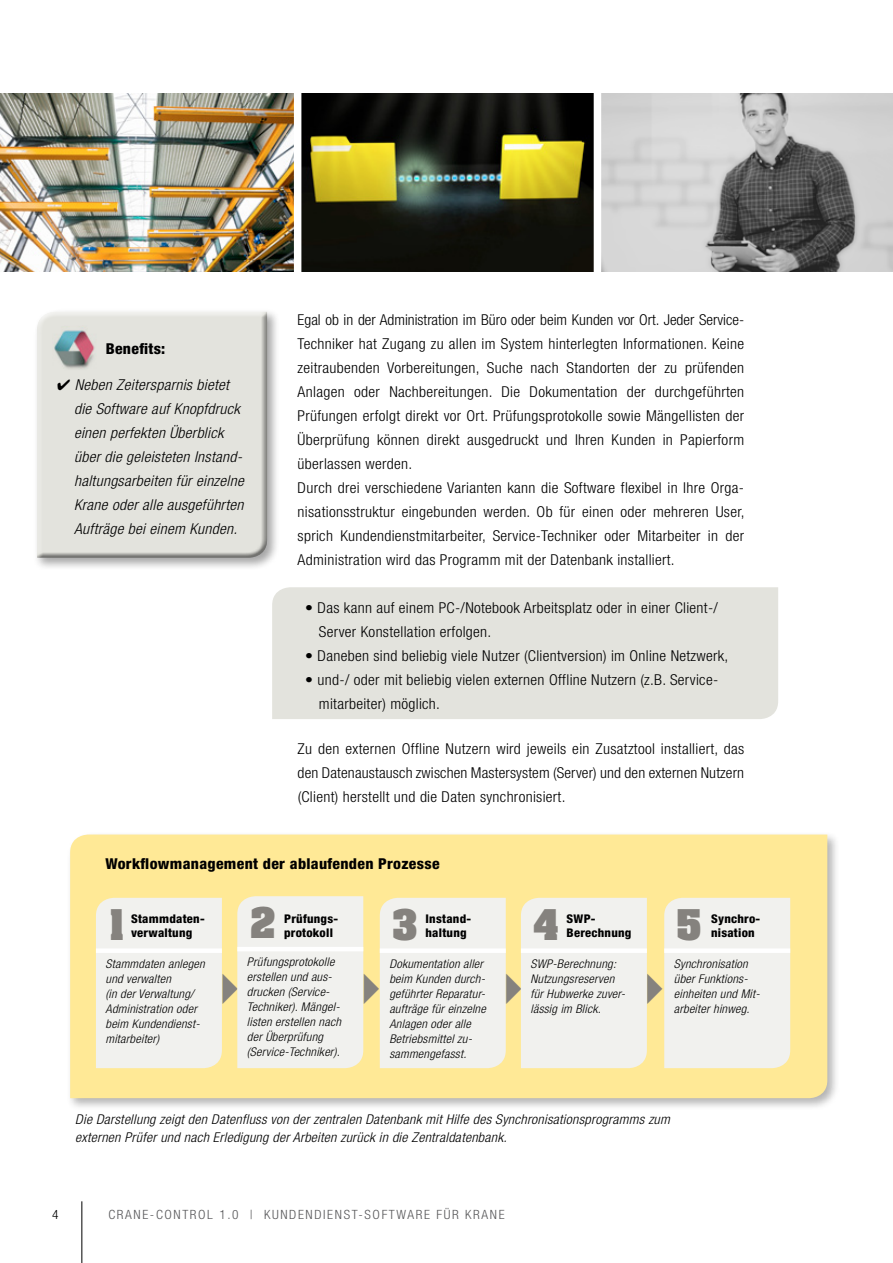
<style>
.page{position:relative;width:893px;height:1263px;background:#fff}
.page>*{position:absolute;margin:0;border:0;box-sizing:border-box;transform-origin:0 0}
.t1{font:700 36px "Aachen";color:#85827e}
.t2{font:300 condensed 15px/24px "Helvetica Neue";letter-spacing:.02em;color:#000}
.t3{font:300 condensed 15px/24px "Helvetica Neue";letter-spacing:.02em;color:#000;scale:1.05 1}
.t4{font:italic 300 condensed 15px/24px "Helvetica Neue";letter-spacing:.02em;color:#000;scale:1.05 1}
.t5{font:800 condensed 15px "Helvetica Neue";letter-spacing:.02em;color:#000;scale:1.05 1}
.t6{font:italic 300 condensed 13.5px/18px "Helvetica Neue";letter-spacing:.02em;color:#000;scale:1.05 1}
.t7{font:300 condensed 12.75px "Helvetica Neue";letter-spacing:.12em;color:#58585a;scale:1.05 1}
.t8{font:300 condensed 12.75px "Helvetica Neue";color:#000;scale:1.05 1}
.t9{font:italic 300 condensed 12px/15px "Helvetica Neue";letter-spacing:.02em;color:#000;scale:1.05 1}
.t10{font:800 condensed 12px/13.5px "Helvetica Neue";letter-spacing:.02em;color:#000;scale:1.05 1}
</style>
<div class="page">
<hr style="left:82px;top:1201px;width:1px;height:62px;background:#000">
<div style="left:272px;top:587px;width:506px;height:132px;background:#e3e3dd"></div>
<img style="left:0;top:94px;width:893px;height:177px">
<div style="left:294px;top:92px;width:7px;height:196px;background:#fff"></div>
<div style="left:594px;top:91px;width:7px;height:196px;background:#fff"></div>
<div style="left:66px;top:831px;width:774px;height:280px;background:#000;opacity:.3"></div>
<div style="left:70px;top:834px;width:757px;height:264px;background:#ffe996"></div>
<div style="left:664px;top:898px;width:126px;height:170px;background:#f1f1ee"></div>
<div style="left:664px;top:948px;width:126px;height:5px;background:#fff"></div>
<div style="left:33px;top:308px;width:247px;height:262px;background:#000;opacity:.35"></div>
<div style="left:36px;top:311px;width:234px;height:247px;background:#e3e3dd"></div>
<img style="left:54px;top:327px;width:41px;height:42px">
<svg style="left:96px;top:896px;width:551px;height:172px;background:#f2f0e5"></svg>
<p class="t5" style="left:106px;top:339px;width:58px">Benefits:</p>
<p class="t4" style="left:74px;top:373px;width:163px;text-indent:-17px">✔ Neben Zeitersparnis bietet die Software auf Knopfdruck einen perfekten Überblick über die geleisteten Instand&shy;haltungsarbeiten für einzelne<br>Krane oder alle ausgeführten<br>Aufträge bei einem Kunden.</p>
<p class="t2" style="left:298px;top:307px;width:449px">Egal ob in der Administration im Büro oder beim Kunden vor Ort. Jeder Service-Techniker hat Zugang zu allen im System hinterlegten Informationen. Keine zeitraubenden Vorbereitungen, Suche nach Standorten der zu prüfenden Anlagen oder Nachbereitungen. Die Dokumentation der durchgeführten Prüfungen erfolgt direkt vor Ort. Prüfungsprotokolle sowie Mängellisten der Überprüfung können direkt ausgedruckt und Ihren Kunden in Papierform überlassen werden.<br>Durch drei verschiedene Varianten kann die Software flexibel in Ihre Orga&shy;nisationsstruktur eingebunden werden. Ob für einen oder mehreren User, sprich Kundendienstmitarbeiter, Service-Techniker oder Mitarbeiter in der Administration wird das Programm mit der Datenbank installiert.</p>
<p class="t3" style="left:305px;top:595px;width:394px">• Das kann auf einem PC-/Notebook Arbeitsplatz oder in einer Client-/<br>Server Konstellation erfolgen.</p>
<p class="t3" style="left:305px;top:643px;width:404px">• Daneben sind beliebig viele Nutzer (Clientversion) im Online Netzwerk,</p>
<p class="t3" style="left:319px;top:667px;width:382px;text-indent:-14px">• und-/ oder mit beliebig vielen externen Offline Nutzern (z.B. Service&shy;mitarbeiter) möglich.</p>
<p class="t3" style="left:298px;top:736px;width:427px;text-align:justify">Zu den externen Offline Nutzern wird jeweils ein Zusatztool installiert, das den Datenaustausch zwischen Mastersystem (Server) und den externen Nutzern (Client) herstellt und die Daten synchronisiert.</p>
<p class="t5" style="left:106px;top:854px;width:320px">Workflowmanagement der ablaufenden Prozesse</p>
<h1 class="t1" style="left:109px;top:898px;width:18px">1</h1>
<p class="t10" style="left:131px;top:912px;width:72px">Stammdaten&shy;verwaltung</p>
<p class="t9" style="left:105px;top:956px;width:96px">Stammdaten anlegen und verwalten<br>(in der Verwaltung/<br>Administration oder beim Kundendienst&shy;mitarbeiter)</p>
<h1 class="t1" style="left:250px;top:897px;width:27px">2</h1>
<p class="t10" style="left:284px;top:912px;width:53px">Prüfungs&shy;protokoll</p>
<p class="t9" style="left:247px;top:954px;width:91px">Prüfungsprotokolle erstellen und aus&shy;drucken (Service-<br>Techniker). Mängel&shy;listen erstellen nach der Überprüfung (Service-Techniker).</p>
<h1 class="t1" style="left:393px;top:898px;width:26px">3</h1>
<p class="t10" style="left:425px;top:912px;width:45px">Instand&shy;haltung</p>
<p class="t9" style="left:389px;top:956px;width:93px">Dokumentation aller beim Kunden durch&shy;geführter Reparatur&shy;aufträge für einzelne<br>Anlagen oder alle<br>Betriebsmittel zu&shy;sammengefasst.</p>
<h1 class="t1" style="left:534px;top:898px;width:27px">4</h1>
<p class="t10" style="left:567px;top:912px;width:63px">SWP-<br>Berechnung</p>
<p class="t9" style="left:530px;top:956px;width:92px">SWP-Berechnung:<br>Nutzungsreserven für Hubwerke zuver&shy;lässig im Blick.</p>
<h1 class="t1" style="left:677px;top:898px;width:25px">5</h1>
<p class="t10" style="left:711px;top:912px;width:48px">Synchro&shy;nisation</p>
<p class="t9" style="left:674px;top:956px;width:83px">Synchronisation über Funktions&shy;einheiten und Mit-</p>
<p class="t9" style="left:629px;top:1001px;width:116px"><sup>✔</sup>arbeiter hinweg.</p>
<p class="t6" style="left:75px;top:1110px;width:568px">Die Darstellung zeigt den Datenfluss von der zentralen Datenbank mit Hilfe des Synchronisationsprogramms zum externen Prüfer und nach Erledigung der Arbeiten zurück in die Zentraldatenbank.</p>
<p class="t8" style="left:52px;top:1207px;width:8px">4</p>
<p class="t7" style="left:108px;top:1207px;width:379px">Crane-Control 1.0 | Kundendienst-Software für Krane</p>
</div>
